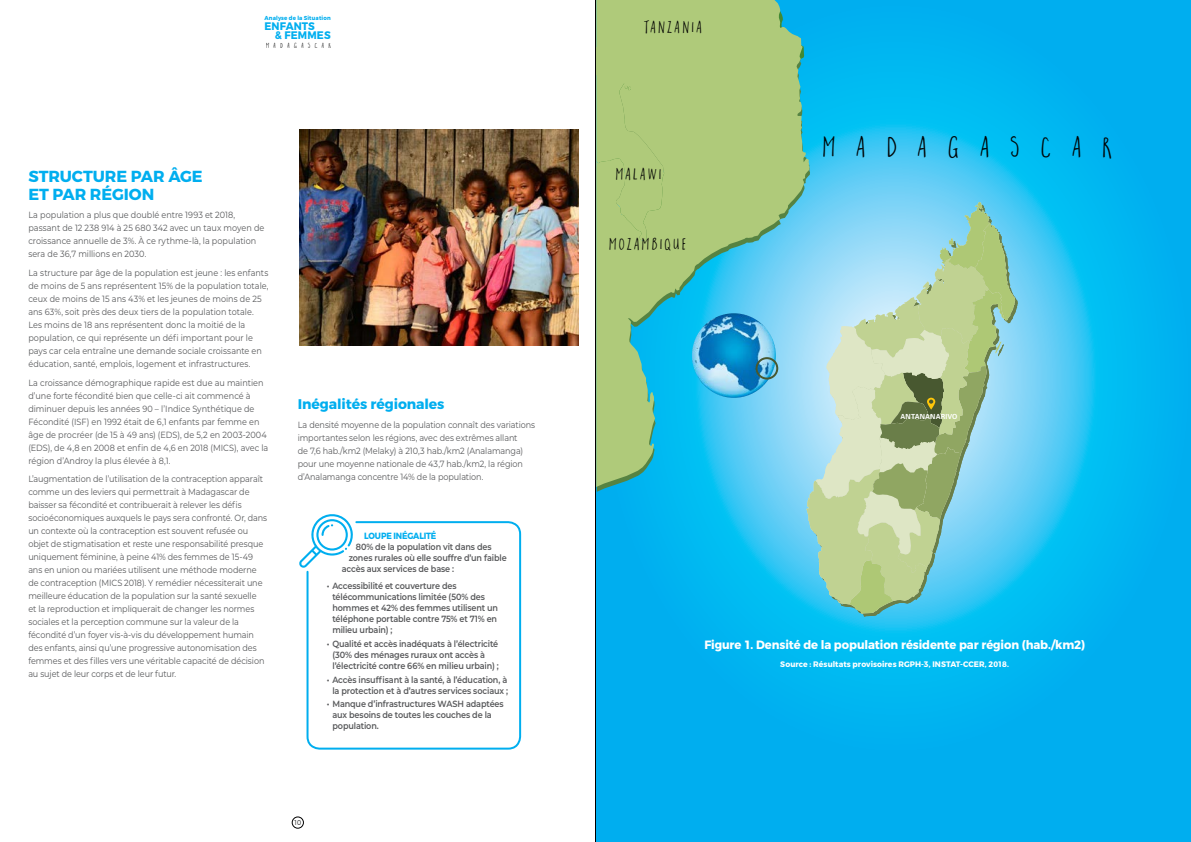
<style>
.page{position:relative;width:1191px;height:842px;background:#fff}
.page>*{position:absolute;margin:0;border:0;box-sizing:border-box;transform-origin:0 0}
.t1{font:24px "Super Fantastic";letter-spacing:.9em;color:#000}
.t2{font:700 16px/18px "Montserrat";letter-spacing:-.005em;color:#00aeef}
.t3{font:14px "Super Fantastic";letter-spacing:.195em;color:#000}
.t4{font:700 14px "Montserrat";letter-spacing:-.01em;color:#00aeef}
.t5{font:700 12px "Montserrat";letter-spacing:-.01em;color:#fff;scale:.96 1}
.t6{font:700 10.9px/8.6px "Montserrat";letter-spacing:.015em;color:#00aeef;scale:.94 1}
.t7{font:9px/13px "Montserrat";color:#58595b;scale:.9 1}
.t8{font:600 9px/11px "Montserrat";letter-spacing:-.015em;color:#58595b;scale:.9 1}
.t9{font:700 9px "Montserrat";letter-spacing:-.015em;color:#00aeef;scale:.9 1}
.t10{font:700 8px "Montserrat";letter-spacing:.01em;color:#fff;scale:.96 1}
.t11{font:700 7px "Univers";letter-spacing:.025em;color:#fff;scale:.96 1}
.t12{font:7px "Montserrat";color:#000;scale:.88 1}
.t13{font:6px "Super Fantastic";letter-spacing:.755em;color:#000}
.t14{font:700 5.8px "Montserrat";letter-spacing:.025em;color:#00aeef;scale:.94 1}
</style>
<div class="page">
<div style="left:597px;top:590px;width:594px;height:252px;background:#00aeef"></div>
<svg style="left:738px;top:0;width:453px;height:691px"></svg>
<svg style="left:596px;top:0;width:421px;height:617px;background:#6fc6c3"></svg>
<svg style="left:306px;top:521px;width:216px;height:229px"></svg>
<svg style="left:299px;top:514px;width:54px;height:54px"></svg>
<img style="left:299px;top:130px;width:279px;height:215px">
<div style="left:292px;top:817px;width:11px;height:11px;border:1px solid #000;border-radius:50%"></div>
<hr style="left:595px;top:0;width:1px;height:842px;background:#000">
<p class="t14" style="left:264px;top:15px;width:72px">Analyse de la Situation</p>
<p class="t6" style="left:275px;top:22px;width:53px;text-indent:-10px">Enfants &amp; Femmes</p>
<p class="t13" style="left:266px;top:42px;width:66px">MADAGASCAR</p>
<h2 class="t2" style="left:28px;top:167px;width:174px">Structure par âge et par région</h2>
<p class="t7" style="left:28px;top:208px;width:264px">La population a plus que doublé entre 1993 et 2018, passant de 12 238 914 à 25 680 342 avec un taux moyen de croissance annuelle de 3%. À ce rythme-là, la population sera de 36,7 millions en 2030.</p>
<p class="t7" style="left:28px;top:266px;width:268px">La structure par âge de la population est jeune : les enfants de moins de 5 ans représentent 15% de la population totale, ceux de moins de 15 ans 43% et les jeunes de moins de 25 ans 63%, soit près des deux tiers de la population totale.<br>Les moins de 18 ans représentent donc la moitié de la population, ce qui représente un défi important pour le pays car cela entraîne une demande sociale croissante en éducation, santé, emplois, logement et infrastructures.</p>
<p class="t7" style="left:28px;top:376px;width:263px">La croissance démographique rapide est due au maintien d’une forte fécondité bien que celle-ci ait commencé à diminuer depuis les années 90 – l’Indice Synthétique de Fécondité (ISF) en 1992 était de 6,1 enfants par femme en âge de procréer (de 15 à 49 ans) (EDS</p>
<p class="t7" style="left:177px;top:428px;width:101px">), de 5,2 en 2003-2004</p>
<p class="t7" style="left:28px;top:441px;width:268px;text-indent:20px">), de 4,8 en 2008 et enfin de 4,6 en 2018 (M ICS), avec la région d’Androy la plus élevée à 8,1.</p>
<p class="t7" style="left:28px;top:472px;width:267px">L’augmentation de l’utilisation de la contraception apparaît comme un des leviers qui permettrait à Madagascar de baisser sa fécondité et contribuerait à relever les défis socioéconomiques auxquels le pays sera confronté. Or, dans un contexte où la contraception est souvent refusée ou objet de stigmatisation et reste une responsabilité presque uniquement féminine, à peine 41% des femmes de 15-49 ans en union ou mariées utilisent une méthode moderne de contraception (M ICS 2018). Y remédier nécessiterait une meilleure éducation de la population sur la santé sexuelle<br>et la reproduction et impliquerait de changer les normes sociales et la perception commune sur la valeur de la fécondité d’un foyer vis-à-vis du développement humain des enfants, ainsi qu’une progressive autonomisation des femmes et des filles vers une véritable capacité de décision au sujet de leur corps et de leur futur.</p>
<p class="t7" style="left:28px;top:441px;width:10px">(EDS</p>
<h3 class="t4" style="left:298px;top:395px;width:148px">Inégalités régionales</h3>
<p class="t7" style="left:298px;top:418px;width:265px">La densité moyenne de la population connaît des variations importantes selon les régions, avec des extrêmes allant<br>de 7,6 hab./km2 (M elaky) à 210,3 hab./km2 (Analamanga) pour une moyenne nationale de 43,7 hab./km2, la région d’Analamanga concentre 14% de la population.</p>
<p class="t9" style="left:364px;top:530px;width:82px">Loupe inégalité</p>
<p class="t8" style="left:356px;top:541px;width:152px">80% de la population vit dans des</p>
<p class="t8" style="left:349px;top:552px;width:177px">zones rurales où elle souffre d’un faible</p>
<p class="t8" style="left:342px;top:563px;width:126px">accès aux services de base :</p>
<p class="t8" style="left:332px;top:580px;width:186px;text-indent:-6px">• Accessibilité et couverture des télécommunications limitée (50% des hommes et 42% des femmes utilisent un téléphone portable contre 75% et 71% en milieu urbain) ;</p>
<p class="t8" style="left:332px;top:638px;width:186px;text-indent:-6px">• Qualité et accès inadéquats à l’électricité (30% des ménages ruraux ont accès à l’électricité contre 66% en milieu urbain) ;</p>
<p class="t8" style="left:327px;top:673px;width:203px;text-align:right">• Accès insuffisant à la santé, à l’éducation, à la protection et à d’autres services sociaux ;</p>
<p class="t8" style="left:332px;top:698px;width:192px;text-indent:-6px">• Manque d’infrastructures WASH adaptées aux besoins de toutes les couches de la population.</p>
<p class="t12" style="left:294px;top:817px;width:9px">10</p>
<h3 class="t3" style="left:644px;top:20px;width:59px">TANZANIA</h3>
<h3 class="t3" style="left:616px;top:167px;width:47px">MALAWI</h3>
<h3 class="t3" style="left:609px;top:237px;width:78px">MOZAMBIQUE</h3>
<h1 class="t1" style="left:823px;top:134px;width:290px">MADAGASCAR</h1>
<p class="t11" style="left:900px;top:412px;width:61px">Antananarivo</p>
<h3 class="t5" style="left:704px;top:637px;width:398px">Figure 1. Densité de la population résidente par région (hab./km2)</h3>
<p class="t10" style="left:780px;top:659px;width:240px">Source : Résultats provisoires RG PH-3, INSTAT-CCER, 2018.</p>
</div>
